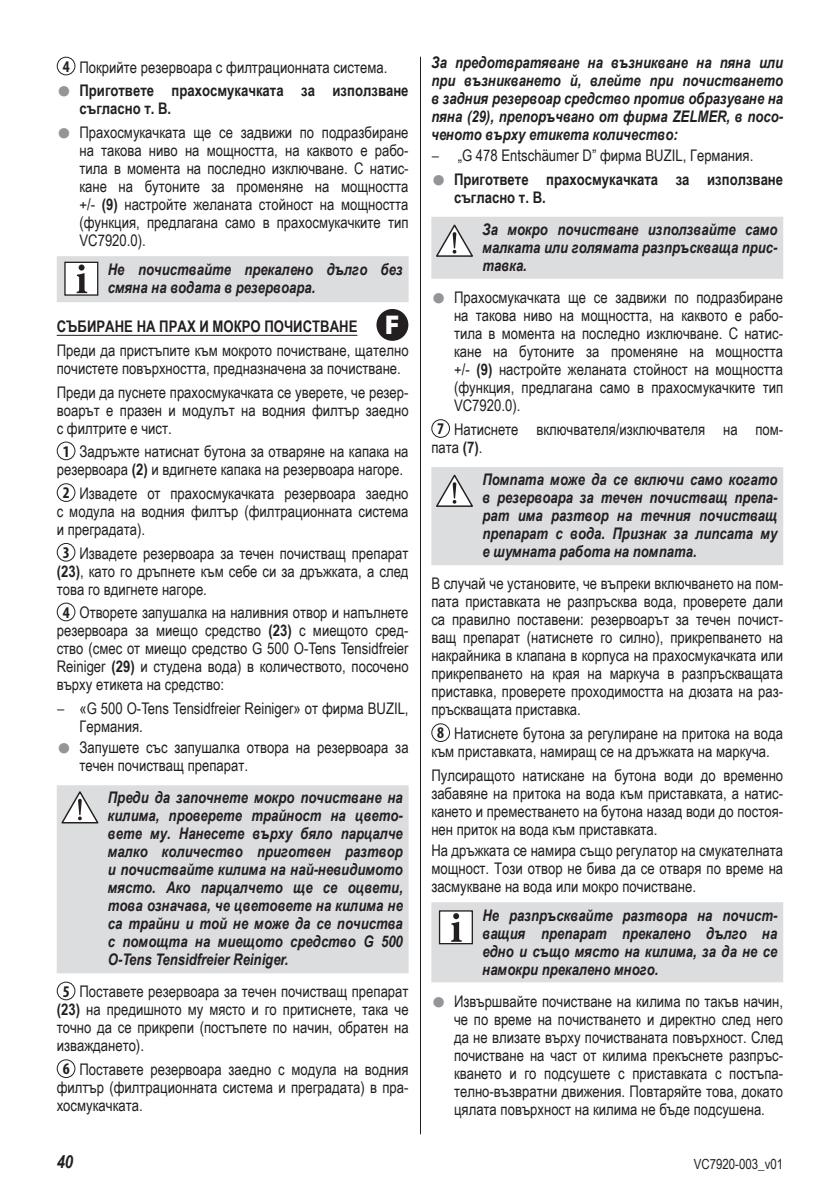
<style>
.page{position:relative;width:840px;height:1191px;background:#fff}
.page>*{position:absolute;margin:0;border:0;box-sizing:border-box;transform-origin:0 0}
.t1{font:900 27.2px "Myriad Pro";color:#fff}
.t2{font:italic 700 18px "Arial Narrow";color:#231f20}
.t3{font:16px/18px "Arial Narrow";color:#231f20;text-align:justify}
.t4{font:italic 700 16px/18px "Arial Narrow";color:#231f20;text-align:justify}
.t5{font:700 16px/18px "Arial Narrow";color:#231f20}
.t6{font:14px "Arial Narrow";color:#231f20}
.s1{font-family:"Myriad Pro";font-weight:700;font-stretch:condensed;font-size:16.4px}
.s2{font-family:"Arial";font-weight:400;font-size:24px;color:#939598}
.s3{font-family:"Arial";font-size:24px;color:#939598}
.s4{font-weight:700}
.s5{font-family:"Myriad Pro"}
</style>
<div class="page">
<hr style="left:420px;top:57px;width:1px;height:1077px;background:#231f20">
<div style="left:57px;top:256px;width:351px;height:46px;background:#dcdddf"></div>
<hr style="left:57px;top:335px;width:300px;height:1px;background:#231f20">
<div style="left:57px;top:785px;width:351px;height:188px;background:#dcdddf"></div>
<div style="left:57px;top:57px;width:18px;height:18px;border:1px solid #231f20;border-radius:50%"></div>
<div style="left:65px;top:262px;width:33px;height:33px;background:#fff"></div>
<div style="left:64px;top:262px;width:34px;height:34px;border:1px solid #231f20"></div>
<svg style="left:77px;top:264px;width:10px;height:29px"></svg>
<div style="left:57px;top:441px;width:18px;height:19px;border:1px solid #231f20;border-radius:50%"></div>
<div style="left:57px;top:483px;width:18px;height:19px;border:1px solid #231f20;border-radius:50%"></div>
<div style="left:57px;top:543px;width:18px;height:18px;border:1px solid #231f20;border-radius:50%"></div>
<div style="left:57px;top:602px;width:18px;height:19px;border:1px solid #231f20;border-radius:50%"></div>
<svg style="left:61px;top:791px;width:38px;height:33px"></svg>
<div style="left:57px;top:981px;width:18px;height:19px;border:1px solid #231f20;border-radius:50%"></div>
<div style="left:57px;top:1059px;width:18px;height:19px;border:1px solid #231f20;border-radius:50%"></div>
<div style="left:376px;top:309px;width:32px;height:32px;background:#231f20;border-radius:50%"></div>
<div style="left:431px;top:217px;width:351px;height:62px;background:#dcdddf"></div>
<div style="left:431px;top:467px;width:351px;height:98px;background:#dcdddf"></div>
<div style="left:431px;top:902px;width:351px;height:80px;background:#dcdddf"></div>
<svg style="left:436px;top:224px;width:37px;height:33px"></svg>
<div style="left:431px;top:419px;width:19px;height:19px;border:1px solid #231f20;border-radius:50%"></div>
<svg style="left:436px;top:474px;width:37px;height:33px"></svg>
<div style="left:431px;top:723px;width:19px;height:19px;border:1px solid #231f20;border-radius:50%"></div>
<div style="left:439px;top:911px;width:33px;height:32px;background:#fff"></div>
<div style="left:438px;top:910px;width:34px;height:34px;border:1px solid #231f20"></div>
<svg style="left:451px;top:913px;width:10px;height:28px"></svg>
<p class="t3" style="left:63px;top:57px;width:326px"><span class="s1">4</span> Покрийте резервоара с филтрационната система.</p>
<p class="t5" style="left:79px;top:81px;width:330px;text-indent:-23px"><span class="s2">●</span> Пригответе прахосмукачката за използване съгласно т. B.</p>
<p class="t3" style="left:79px;top:123px;width:330px;text-indent:-23px"><span class="s3">●</span> Прахосмукачката ще се задвижи по подразбиране на такова ниво на мощността, на каквото е рабо&shy;тила в момента на последно изключване. С натис&shy;кане на бутоните за променяне на мощността +/- <span class="s4">(9)</span> настройте желаната стойност на мощността (функция, предлагана само в прахосмукачките тип VC7920.0).</p>
<p class="t4" style="left:108px;top:260px;width:296px">Не почиствайте прекалено дълго без смяна на водата в резервоара.</p>
<p class="t5" style="left:57px;top:317px;width:302px">СЪБИРАНЕ НА ПРАХ И МОКРО ПОЧИСТВАНЕ</p>
<p class="t3" style="left:57px;top:341px;width:353px">Преди да пристъпите към мокрото почистване, щателно почистете повърхността, предназначена за почистване.</p>
<p class="t3" style="left:57px;top:382px;width:353px">Преди да пуснете прахосмукачката се уверете, че резер&shy;воарът е празен и модулът на водния филтър заедно с филтрите е чист.</p>
<p class="t3" style="left:57px;top:442px;width:353px;text-align:center"><span class="s1">1</span> Задръжте натиснат бутона за отваряне на капака на резервоара <span class="s4">(2)</span> и вдигнете капака на резервоара нагоре.</p>
<p class="t3" style="left:57px;top:484px;width:353px;text-indent:6px"><span class="s1">2</span> Извадете от прахосмукачката резервоара заедно с модула на водния филтър (филтрационната система и преградата).</p>
<p class="t3" style="left:57px;top:543px;width:353px;text-indent:6px"><span class="s1">3</span> Извадете резервоара за течен почистващ препарат <span class="s4">(23)</span>, като го дръпнете към себе си за дръжката, а след това го вдигнете нагоре.</p>
<p class="t3" style="left:57px;top:603px;width:353px;text-indent:6px"><span class="s1">4</span> Отворете запушалка на наливния отвор и напълнете резервоара за миещо средство <span class="s4">(23)</span> с миещото сред&shy;ство (смес от миещо средство G 500 O-Tens Tensidfreier Reiniger <span class="s4">(29)</span> и студена вода) в количеството, посочено върху етикета на средство:</p>
<p class="t3" style="left:79px;top:699px;width:330px;text-indent:-23px"><span class="s5">–</span> «G 500 O-Tens Tensidfreier Reiniger» от фирма BUZIL,<br>Германия.</p>
<p class="t3" style="left:79px;top:738px;width:330px;text-indent:-23px"><span class="s3">●</span> Запушете със запушалка отвора на резервоара за течен почистващ препарат.</p>
<p class="t4" style="left:108px;top:788px;width:296px">Преди да започнете мокро почистване на килима, проверете трайност на цвето&shy;вете му. Нанесете върху бяло парцалче малко количество приготвен разтвор и почиствайте килима на най-невидимото място. Ако парцалчето ще се оцвети, това означава, че цветовете на килима не са трайни и той не може да се почиства с помощта на миещото средство G 500<br>O-Tens Tensidfreier Reiniger.</p>
<p class="t3" style="left:57px;top:982px;width:353px;text-indent:6px"><span class="s1">5</span> Поставете резервоара за течен почистващ препарат <span class="s4">(23)</span> на предишното му място и го притиснете, така че точно да се прикрепи (постъпете по начин, обратен на изваждането).</p>
<p class="t3" style="left:57px;top:1060px;width:353px;text-indent:6px"><span class="s1">6</span> Поставете резервоара заедно с модула на водния филтър (филтрационната система и преградата) в пра&shy;хосмукачката.</p>
<h1 class="t1" style="left:384px;top:307px;width:16px">F</h1>
<p class="t4" style="left:431px;top:53px;width:353px">За предотвратяване на възникване на пяна или при възникването й, влейте при почистването в задния резервоар средство против образуване на пяна (29), препоръчвано от фирма ZELMER, в посо&shy;ченото върху етикета количество:</p>
<p class="t3" style="left:431px;top:146px;width:323px"><span class="s5">–</span> „G 478 Entschäumer D” фирма BUZIL, Германия.</p>
<p class="t5" style="left:454px;top:169px;width:330px;text-indent:-23px"><span class="s2">●</span> Пригответе прахосмукачката за използване съгласно т. B.</p>
<p class="t4" style="left:482px;top:220px;width:296px">За мокро почистване използвайте само малката или голямата разпръскваща прис&shy;тавка.</p>
<p class="t3" style="left:454px;top:288px;width:330px;text-indent:-23px"><span class="s3">●</span> Прахосмукачката ще се задвижи по подразбиране на такова ниво на мощността, на каквото е рабо&shy;тила в момента на последно изключване. С натис&shy;кане на бутоните за променяне на мощността +/- <span class="s4">(9)</span> настройте желаната стойност на мощността (функция, предлагана само в прахосмукачките тип VC7920.0).</p>
<p class="t3" style="left:431px;top:420px;width:353px;text-indent:6px"><span class="s1">7</span> Натиснете включвателя/изключвателя на пом&shy;пата <span class="s4">(7)</span>.</p>
<p class="t4" style="left:482px;top:470px;width:296px">Помпата може да се включи само когато в резервоара за течен почистващ препа&shy;рат има разтвор на течния почистващ препарат с вода. Признак за липсата му е шумната работа на помпата.</p>
<p class="t3" style="left:431px;top:574px;width:353px">В случай че установите, че въпреки включването на пом&shy;пата приставката не разпръсква вода, проверете дали са правилно поставени: резервоарът за течен почист&shy;ващ препарат (натиснете го силно), прикрепването на накрайника в клапана в корпуса на прахосмукачката или прикрепването на края на маркуча в разпръскващата приставка, проверете проходимостта на дюзата на раз&shy;пръскващата приставка.</p>
<p class="t3" style="left:431px;top:724px;width:353px;text-indent:6px"><span class="s1">8</span> Натиснете бутона за регулиране на притока на вода към приставката, намиращ се на дръжката на маркуча.</p>
<p class="t3" style="left:431px;top:765px;width:353px">Пулсиращото натискане на бутона води до временно забавяне на притока на вода към приставката, а натис&shy;кането и преместването на бутона назад води до постоя&shy;нен приток на вода към приставката.</p>
<p class="t3" style="left:431px;top:840px;width:353px">На дръжката се намира също регулатор на смукателната мощност. Този отвор не бива да се отваря по време на засмукване на вода или мокро почистване.</p>
<p class="t4" style="left:482px;top:905px;width:296px">Не разпръсквайте разтвора на почист&shy;ващия препарат прекалено дълго на едно и също място на килима, за да не се намокри прекалено много.</p>
<p class="t3" style="left:454px;top:992px;width:330px;text-indent:-23px"><span class="s3">●</span> Извършвайте почистване на килима по такъв начин, че по време на почистването и директно след него да не влизате върху почистваната повърхност. След почистване на част от килима прекъснете разпръс&shy;кването и го подсушете с приставката с постъпа&shy;телно-възвратни движения. Повтаряйте това, докато цялата повърхност на килима не бъде подсушена.</p>
<p class="t2" style="left:57px;top:1148px;width:18px">40</p>
<p class="t6" style="left:693px;top:1154px;width:91px">VC7920-003_v01</p>
</div>
